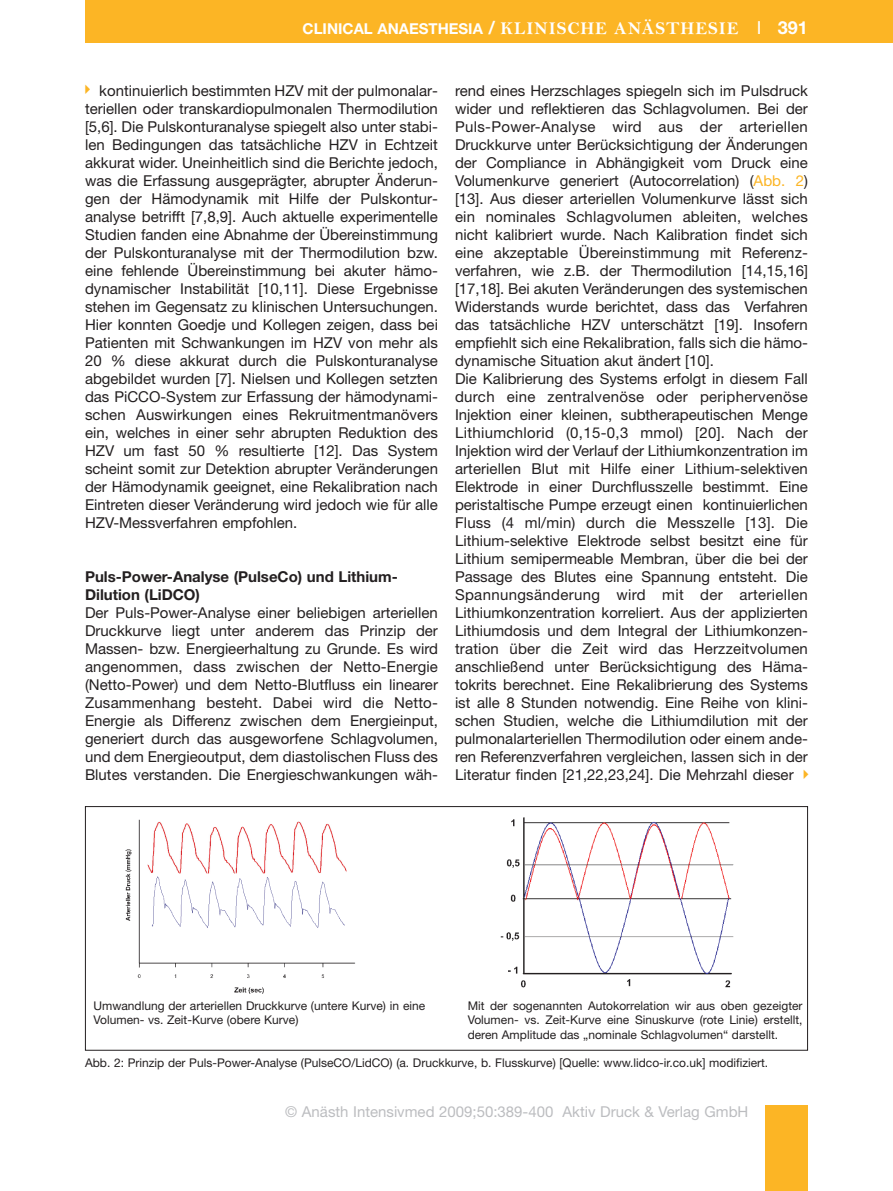
<style>
.page{position:relative;width:893px;height:1191px;background:#fff}
.page>*{position:absolute;margin:0;border:0;box-sizing:border-box;transform-origin:0 0}
.t1{font:15px/18px "Helvetica Neue";color:#231f20;text-align:justify}
.t2{font:15px "Helvetica Neue";color:#bcbdc0}
.t3{font:700 15px/18px "Helvetica Neue";color:#231f20}
.t4{font:700 15px "Helvetica Neue";color:#fff}
.t5{font:12px/14.2px "Helvetica Neue";color:#231f20}
.s1{font-size:18px}
.s2{font-family:"Bell MT Bold";font-weight:400;font-size:18px}
.s3{font-weight:400;font-size:18px}
.s4{color:#fcb525}
</style>
<div class="page">
<div style="left:85px;top:0;width:808px;height:43px;background:#fcb525"></div>
<div style="left:765px;top:1106px;width:43px;height:85px;background:#fcb525"></div>
<img style="left:125px;top:819px;width:231px;height:175px">
<div style="left:85px;top:806px;width:723px;height:244px;border:1px solid #231f20"></div>
<img style="left:500px;top:817px;width:234px;height:171px">
<p class="t4" style="left:303px;top:23px;width:507px">CLINICAL ANAESTHESIA <span class="s1">/</span> <span class="s2">KLINISCHE ANÄSTHESIE</span> <span class="s3">I</span> <span class="s1">391</span></p>
<p class="t1" style="left:85px;top:83px;width:354px;text-indent:14px">kontinuierlich bestimmten HZV mit der pulmonalar&shy;teriellen oder transkardiopulmonalen Thermodilution [5,6]. Die Pulskonturanalyse spiegelt also unter stabi&shy;len Bedingungen das tatsächliche HZV in Echtzeit akkurat wider. Uneinheitlich sind die Berichte jedoch, was die Erfassung ausgeprägter, abrupter Änderun&shy;gen der Hämodynamik mit Hilfe der Pulskontur - analyse betrifft [7,8,9]. Auch aktuelle experimentelle Studien fanden eine Abnahme der Übereinstimmung der Pulskonturanalyse mit der Thermodilution bzw. eine fehlende Übereinstimmung bei akuter hämo - dynamischer Instabilität [10,11]. Diese Ergebnisse stehen im Gegensatz zu klinischen Untersuchungen.<br>Hier konnten Goedje und Kollegen zeigen, dass bei Patienten mit Schwankungen im HZV von mehr als 20 % diese akkurat durch die Pulskonturanalyse abgebildet wurden [7]. Nielsen und Kollegen setzten das PiCCO-System zur Erfassung der hämodynami&shy;schen Auswirkungen eines Rekruitmentmanövers ein, welches in einer sehr abrupten Reduktion des HZV um fast 50 % resultierte [12]. Das System scheint somit zur Detektion abrupter Veränderungen der Hämo dyna mik geeignet, eine Rekalibration nach Eintreten dieser Veränderung wird jedoch wie für alle HZV-Mess verfahren empfohlen.</p>
<p class="t3" style="left:85px;top:569px;width:314px">Puls-Power-Analyse (PulseCo) und Lithium-<br>Dilution (LiDCO)</p>
<p class="t1" style="left:85px;top:605px;width:354px">Der Puls-Power-Analyse einer beliebigen arteriellen Druckkurve liegt unter anderem das Prinzip der Massen- bzw. Energieerhaltung zu Grunde. Es wird angenommen, dass zwischen der Netto-Energie (Netto-Power) und dem Netto-Blutfluss ein linearer Zusammenhang besteht. Dabei wird die Netto-Energie als Differenz zwischen dem Energieinput, generiert durch das ausgeworfene Schlagvolumen, und dem Energieoutput, dem diastolischen Fluss des Blutes verstanden. Die Energieschwankungen wäh-</p>
<p class="t1" style="left:455px;top:83px;width:354px;text-align:left">rend eines Herzschlages spiegeln sich im Pulsdruck wider und reflektieren das Schlagvolumen. Bei der Puls-Power-Analyse wird aus der arteriellen Druckkurve unter Berücksichtigung der Änderungen der Compliance in Abhängigkeit vom Druck eine Volumenkurve generiert (Autocorrelation) (<span class="s4">Abb. 2</span>) [13]. Aus dieser arteriellen Volumenkurve lässt sich ein nominales Schlagvolumen ableiten, welches nicht kalibriert wurde. Nach Kalibration findet sich eine akzeptable Übereinstimmung mit Referenz - verfahren, wie z.B. der Thermodilution [14,15,16] [17,18]. Bei akuten Veränderungen des systemischen Widerstands wurde berichtet, dass das Verfahren das tatsächliche HZV unterschätzt [19]. Insofern empfiehlt sich eine Rekalibration, falls sich die hämo&shy;dynamische Situation akut ändert [10].<br>Die Kalibrierung des Systems erfolgt in diesem Fall durch eine zentralvenöse oder periphervenöse Injektion einer kleinen, subtherapeutischen Menge Lithiumchlorid (0,15-0,3 mmol) [20]. Nach der Injektion wird der Verlauf der Lithiumkonzentration im arteriellen Blut mit Hilfe einer Lithium-selektiven Elektrode in einer Durchflusszelle bestimmt. Eine peristaltische Pumpe erzeugt einen kontinuierlichen Fluss (4 ml/min) durch die Messzelle [13]. Die Lithium-selektive Elektrode selbst besitzt eine für Lithium semipermeable Membran, über die bei der Passage des Blutes eine Spannung entsteht. Die Spannungsänderung wird mit der arteriellen Lithiumkonzentration korreliert. Aus der applizierten Lithiumdosis und dem Integral der Lithium konzen - tration über die Zeit wird das Herzzeitvolumen anschließend unter Berücksichtigung des Häma - tokrits berechnet. Eine Rekalibrierung des Systems ist alle 8 Stunden notwendig. Eine Reihe von klini&shy;schen Studien, welche die Lithiumdilution mit der pulmonalarteriellen Thermodilution oder einem ande&shy;ren Referenzverfahren vergleichen, lassen sich in der Literatur finden [21,22,23,24]. Die Mehrzahl dieser</p>
<p class="t5" style="left:94px;top:1000px;width:333px">Umwandlung der arteriellen Druckkurve (untere Kurve) in eine<br>Volumen- vs. Zeit-Kurve (obere Kurve)</p>
<p class="t5" style="left:468px;top:1000px;width:336px;text-align:justify">Mit der sogenannten Autokorrelation wir aus oben gezeigter Volumen- vs. Zeit-Kurve eine Sinuskurve (rote Linie) erstellt, deren Amplitude das „nominale Schlagvolumen“ darstellt.</p>
<p class="t5" style="left:85px;top:1057px;width:685px">Abb. 2: Prinzip der Puls-Power-Analyse (PulseCO/LidCO) (a. Druckkurve, b. Flusskurve) [Quelle: www.lidco-ir.co.uk] modifiziert.</p>
<p class="t2" style="left:285px;top:1106px;width:465px">© Anästh Intensivmed 2009;50:389-400 Aktiv Druck &amp; Verlag GmbH</p>
</div>
